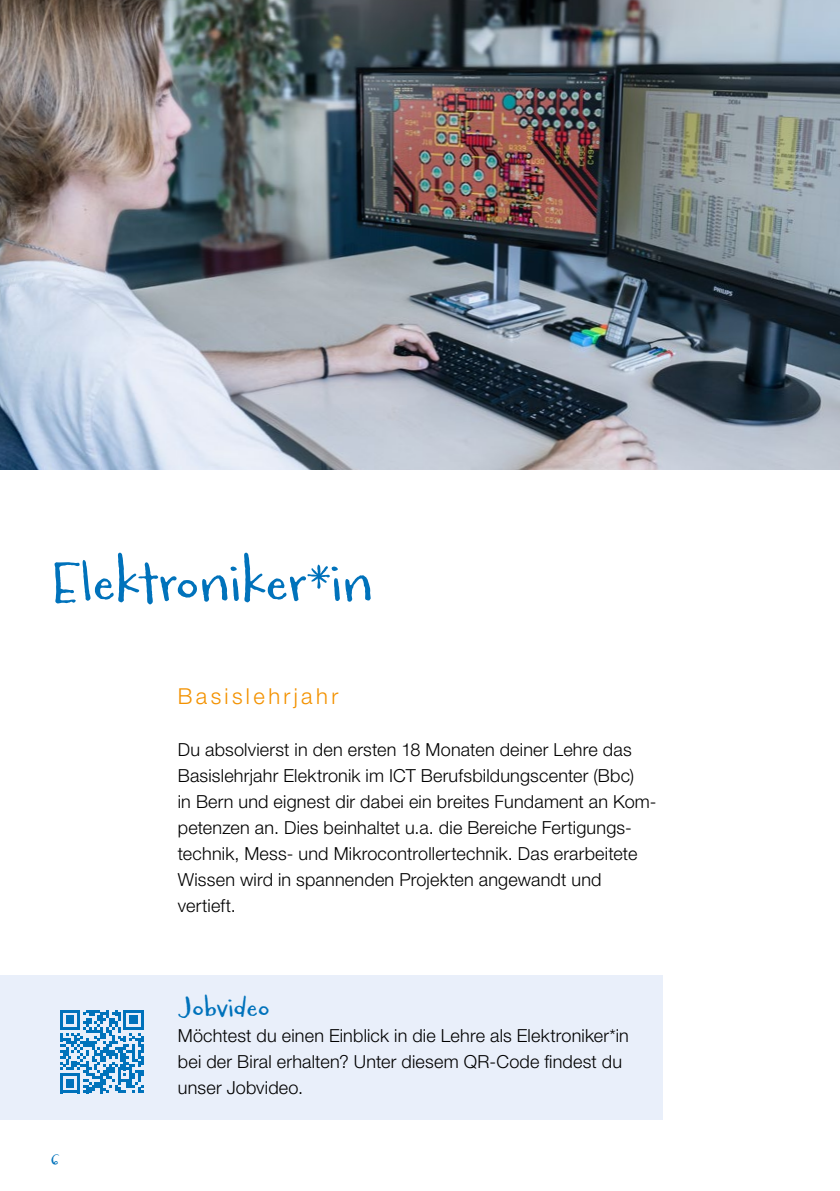
<style>
.page{position:relative;width:840px;height:1191px;background:#fff}
.page>*{position:absolute;margin:0;border:0;box-sizing:border-box;transform-origin:0 0}
.t1{font:56px "Carrotflower";letter-spacing:.015em;color:#0072bb}
.t2{font:28px "Carrotflower";letter-spacing:.02em;color:#0072bb}
.t3{font:300 22px "Helvetica Neue LT Pro";letter-spacing:.155em;color:#f39200}
.t4{font:300 18px/26px "Helvetica Neue LT Pro";letter-spacing:.01em;color:#000}
.t5{font:14px "Carrotflower";color:#0072bb}
</style>
<div class="page">
<img style="left:0;top:0;width:839px;height:469px">
<div style="left:0;top:975px;width:661px;height:144px;background:#e9effa"></div>
<svg style="left:60px;top:1010px;width:83px;height:83px"></svg>
<h1 class="t1" style="left:51px;top:550px;width:323px">Elektroniker*in</h1>
<p class="t3" style="left:178px;top:682px;width:162px">Basislehrjahr</p>
<p class="t4" style="left:178px;top:736px;width:480px">Du absolvierst in den ersten 18 Monaten deiner Lehre das Basislehrjahr Elektronik im ICT Berufsbildungscenter (Bbc)<br>in Bern und eignest dir dabei ein breites Fundament an Kom&shy;petenzen an. Dies beinhaltet u.a. die Bereiche Fertigungs&shy;technik, Mess- und Mikrocontrollertechnik. Das erarbeitete Wissen wird in spannenden Projekten angewandt und vertieft.</p>
<p class="t5" style="left:51px;top:1151px;width:10px">6</p>
<h2 class="t2" style="left:178px;top:990px;width:93px">Jobvideo</h2>
<p class="t4" style="left:178px;top:1022px;width:452px">Möchtest du einen Einblick in die Lehre als Elektroniker*in bei der Biral erhalten? Unter diesem QR-Code findest du unser Jobvideo.</p>
</div>
